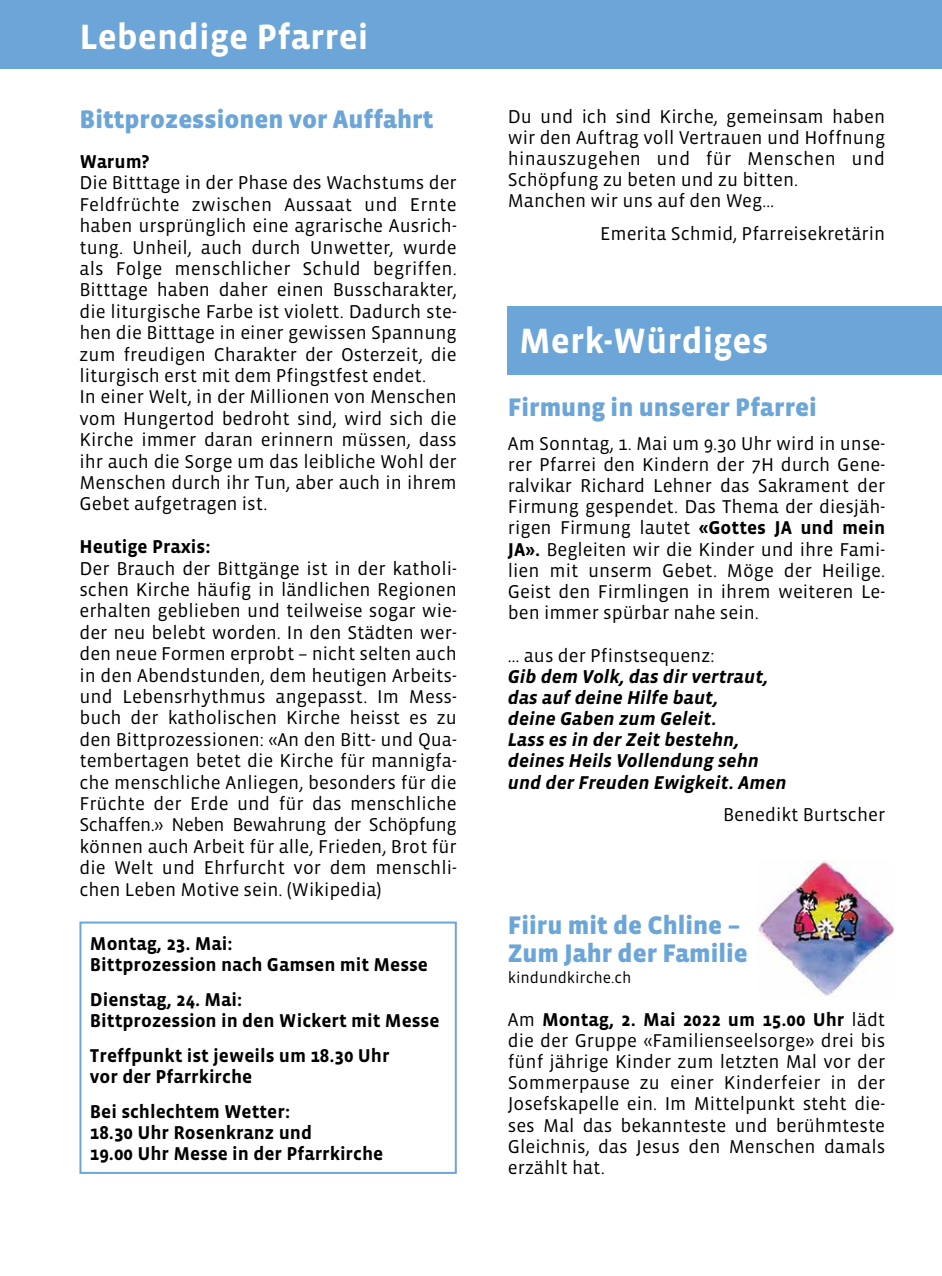
<style>
.page{position:relative;width:942px;height:1276px;background:#fff}
.page>*{position:absolute;margin:0;border:0;box-sizing:border-box;transform-origin:0 0}
.t1{font:700 36px "Vista Sans";color:#fff}
.t2{font:900 26px/28.2px "Vista Sans";color:#6ca5d8}
.t3{font:19px/21.4px "Vista Sans";color:#000;text-align:justify}
.t4{font:700 19px/21px "Vista Sans";color:#000}
.t5{font:italic 700 19px/21.2px "Vista Sans";color:#000}
.t6{font:16px "Vista Sans";color:#000}
.s1{font-weight:700}
</style>
<div class="page">
<div style="left:0;top:0;width:941px;height:68px;background:#6ca5d8"></div>
<div style="left:79px;top:921px;width:377px;height:253px;border:2px solid #6ca5d8"></div>
<div style="left:507px;top:306px;width:434px;height:68px;background:#6ca5d8"></div>
<img style="left:757px;top:861px;width:136px;height:135px">
<h1 class="t1" style="left:79px;top:19px;width:290px">Lebendige Pfarrei</h1>
<h2 class="t2" style="left:79px;top:106px;width:355px">Bittprozessionen vor Auffahrt</h2>
<p class="t4" style="left:79px;top:151px;width:71px">Warum?</p>
<p class="t3" style="left:79px;top:173px;width:379px;text-align:left">Die Bitttage in der Phase des Wachstums der Feldfrüchte zwischen Aussaat und Ernte haben ursprünglich eine agrarische Ausrich&shy;tung. Unheil, auch durch Unwetter, wurde als Folge menschlicher Schuld begriffen.<br>Bitttage haben daher einen Busscharakter, die liturgische Farbe ist violett. Dadurch ste&shy;hen die Bitttage in einer gewissen Spannung zum freudigen Charakter der Osterzeit, die liturgisch erst mit dem Pfingstfest endet.<br>In einer Welt, in der Millionen von Menschen vom Hungertod bedroht sind, wird sich die Kirche immer daran erinnern müssen, dass ihr auch die Sorge um das leibliche Wohl der Menschen durch ihr Tun, aber auch in ihrem Gebet aufgetragen ist.</p>
<p class="t4" style="left:79px;top:537px;width:132px">Heutige Praxis:</p>
<p class="t3" style="left:79px;top:558px;width:379px">Der Brauch der Bittgänge ist in der katholi&shy;schen Kirche häufig in ländlichen Regionen erhalten geblieben und teilweise sogar wie&shy;der neu belebt worden. In den Städten wer&shy;den neue Formen erprobt – nicht selten auch in den Abendstunden, dem heutigen Arbeits&shy;und Lebensrhythmus angepasst. Im Mess&shy;buch der katholischen Kirche heisst es zu den Bittprozessionen: «An den Bitt- und Qua&shy;tembertagen betet die Kirche für mannigfa&shy;che menschliche Anliegen, besonders für die Früchte der Erde und für das menschliche Schaffen.» Neben Bewahrung der Schöpfung können auch Arbeit für alle, Frieden, Brot für die Welt und Ehrfurcht vor dem menschli&shy;chen Leben Motive sein. (Wikipedia)</p>
<p class="t4" style="left:90px;top:933px;width:339px">Montag, 23. Mai:<br>Bittprozession nach Gamsen mit Messe</p>
<p class="t4" style="left:90px;top:989px;width:351px">Dienstag, 24. Mai:<br>Bittprozession in den Wickert mit Messe</p>
<p class="t4" style="left:90px;top:1045px;width:301px">Treffpunkt ist jeweils um 18.30 Uhr vor der Pfarrkirche</p>
<p class="t4" style="left:90px;top:1101px;width:295px">Bei schlechtem Wetter:<br>18.30 Uhr Rosenkranz und<br>19.00 Uhr Messe in der Pfarrkirche</p>
<p class="t3" style="left:507px;top:106px;width:379px;text-align:left">Du und ich sind Kirche, gemeinsam haben wir den Auftrag voll Vertrauen und Hoffnung hinauszugehen und für Menschen und Schöpfung zu beten und zu bitten.<br>Manchen wir uns auf den Weg…</p>
<p class="t3" style="left:600px;top:223px;width:286px">Emerita Schmid, Pfarreisekretärin</p>
<h1 class="t1" style="left:519px;top:323px;width:250px">Merk-Würdiges</h1>
<h2 class="t2" style="left:507px;top:394px;width:310px">Firmung in unserer Pfarrei</h2>
<p class="t3" style="left:507px;top:433px;width:379px">Am Sonntag, 1. Mai um 9.30 Uhr wird in unse&shy;rer Pfarrei den Kindern der 7H durch Gene&shy;ralvikar Richard Lehner das Sakrament der Firmung gespendet. Das Thema der diesjäh&shy;rigen Firmung lautet <span class="s1">«Gottes JA und mein JA».</span> Begleiten wir die Kinder und ihre Fami&shy;lien mit unserm Gebet. Möge der Heilige.<br>Geist den Firmlingen in ihrem weiteren Le&shy;ben immer spürbar nahe sein.</p>
<p class="t3" style="left:507px;top:645px;width:208px">… aus der Pfinstsequenz:</p>
<p class="t5" style="left:507px;top:666px;width:280px">Gib dem Volk, das dir vertraut, das auf deine Hilfe baut,<br>deine Gaben zum Geleit.<br>Lass es in der Zeit bestehn, deines Heils Vollendung sehn und der Freuden Ewigkeit. Amen</p>
<p class="t3" style="left:722px;top:804px;width:163px">Benedikt Burtscher</p>
<h2 class="t2" style="left:507px;top:911px;width:241px">Fiiru mit de Chline –<br>Zum Jahr der Familie</h2>
<p class="t6" style="left:507px;top:969px;width:125px">kindundkirche.ch</p>
<p class="t3" style="left:507px;top:1009px;width:379px">Am <span class="s1">Montag, 2. Mai 2022 um 15.00 Uhr</span> lädt die der Gruppe «Familienseelsorge» drei bis fünf jährige Kinder zum letzten Mal vor der Sommerpause zu einer Kinderfeier in der Josefskapelle ein. Im Mittelpunkt steht die&shy;ses Mal das bekannteste und berühmteste Gleichnis, das Jesus den Menschen damals erzählt hat.</p>
</div>
